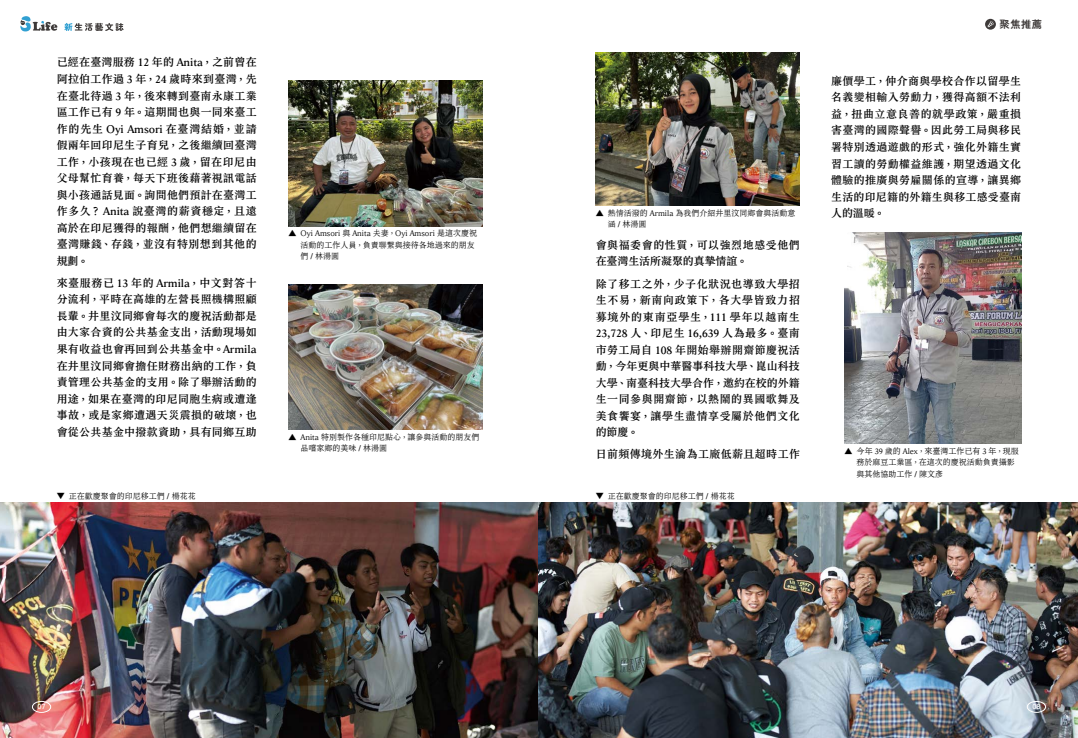
<style>
.page{position:relative;width:1078px;height:738px;background:#fff}
.page>*{position:absolute;margin:0;border:0;box-sizing:border-box;transform-origin:0 0}
.t1{font:700 11px/16.5px "ARSY Song PB5 HK Text H46";letter-spacing:.03em;color:#000;text-align:justify}
.t2{font:700 10.2px "Zen Maru Gothic";color:#3e3a39}
.t3{font:500 8px/11.5px "ARSY Song PB5 HK Text H46";color:#000}
.t4{font:700 7px "ARUD Jing Xi Hei E1 B5 HK";color:#fff}
</style>
<div class="page">
<img style="left:0;top:502px;width:1077px;height:235px">
<img style="left:288px;top:81px;width:194px;height:145px">
<img style="left:288px;top:284px;width:194px;height:145px">
<img style="left:595px;top:53px;width:204px;height:153px">
<img style="left:844px;top:232px;width:176px;height:211px">
<div style="left:32px;top:700px;width:19px;height:12px;border:1px solid #fff;border-radius:50%"></div>
<div style="left:1026px;top:700px;width:19px;height:12px;border:1px solid #fff;border-radius:50%"></div>
<svg style="left:20px;top:16px;width:37px;height:15px"></svg>
<svg style="left:64px;top:23px;width:59px;height:8px"></svg>
<svg style="left:984px;top:19px;width:11px;height:11px"></svg>
<svg style="left:987px;top:21px;width:6px;height:6px"></svg>
<p class="t1" style="left:57px;top:54px;width:201px">已經在臺灣服務 12 年的 Anita，之前曾在阿拉伯工作過 3 年，24 歲時來到臺灣，先在臺北待過 3 年，後來轉到臺南永康工業區工作已有 9 年。這期間也與一同來臺工作的先生 Oyi Amsori 在臺灣結婚，並請假兩年回印尼生子育兒，之後繼續回臺灣工作，小孩現在也已經 3 歲，留在印尼由父母幫忙育養，每天下班後藉著視訊電話與小孩通話見面。詢問他們預計在臺灣工作多久？ Anita 說臺灣的薪資穩定，且遠高於在印尼獲得的報酬，他們想繼續留在臺灣賺錢、存錢，並沒有特別想到其他的規劃。</p>
<p class="t1" style="left:57px;top:275px;width:201px">來臺服務已 13 年的 Armila，中文對答十分流利，平時在高雄的左營長照機構照顧長輩。井里汶同鄉會每次的慶祝活動都是由大家合資的公共基金支出，活動現場如果有收益也會再回到公共基金中。Armila在井里汶同鄉會擔任財務出納的工作，負責管理公共基金的支用。除了舉辦活動的用途，如果在臺灣的印尼同胞生病或遭逢事故，或是家鄉遭遇天災震損的破壞，也會從公共基金中撥款資助，具有同鄉互助</p>
<p class="t3" style="left:300px;top:227px;width:178px;text-indent:-12px">▲ Oyi Amsori 與 Anita 夫妻，Oyi Amsori 是這次慶祝活動的工作人員，負責聯繫與接待各地過來的朋友們 / 林湯圓</p>
<p class="t3" style="left:300px;top:431px;width:180px;text-indent:-12px">▲ Anita 特別製作各種印尼點心，讓參與活動的朋友們品嚐家鄉的美味 / 林湯圓</p>
<p class="t3" style="left:607px;top:207px;width:189px;text-indent:-12px">▲ 熱情活潑的 Armila 為我們介紹井里汶同鄉會與活動意涵 / 林湯圓</p>
<p class="t1" style="left:595px;top:237px;width:206px">會與福委會的性質，可以強烈地感受他們在臺灣生活所凝聚的真摯情誼。</p>
<p class="t1" style="left:595px;top:275px;width:206px">除了移工之外，少子化狀況也導致大學招生不易，新南向政策下，各大學皆致力招募境外的東南亞學生，111 學年以越南生23,728 人、印尼生 16,639 人為最多。臺南市勞工局自 108 年開始舉辦開齋節慶祝活動，今年更與中華醫事科技大學、崑山科技大學、南臺科技大學合作，邀約在校的外籍生一同參與開齋節，以熱鬧的異國歌舞及美食饗宴，讓學生盡情享受屬於他們文化的節慶。</p>
<p class="t1" style="left:595px;top:446px;width:206px">日前頻傳境外生淪為工廠低薪且超時工作</p>
<p class="t3" style="left:57px;top:489px;width:140px">▼ 正在歡慶聚會的印尼移工們 / 楊花花</p>
<p class="t3" style="left:595px;top:489px;width:140px">▼ 正在歡慶聚會的印尼移工們 / 楊花花</p>
<p class="t2" style="left:999px;top:18px;width:44px">聚焦推薦</p>
<p class="t1" style="left:831px;top:73px;width:191px">廉價學工，仲介商與學校合作以留學生名義變相輸入勞動力，獲得高額不法利益，扭曲立意良善的就學政策，嚴重損害臺灣的國際聲譽。因此勞工局與移民署特別透過遊戲的形式，強化外籍生實習工讀的勞動權益維護，期望透過文化體驗的推廣與勞雇關係的宣導，讓異鄉生活的印尼籍的外籍生與移工感受臺南人的溫暖。</p>
<p class="t3" style="left:856px;top:445px;width:164px;text-indent:-12px">▲ 今年 39 歲的 Alex，來臺灣工作已有 3 年，現服務於麻豆工業區，在這次的慶祝活動負責攝影與其他協助工作 / 陳文彥</p>
<p class="t4" style="left:37px;top:702px;width:10px">07</p>
<p class="t4" style="left:1032px;top:702px;width:10px">08</p>
</div>
